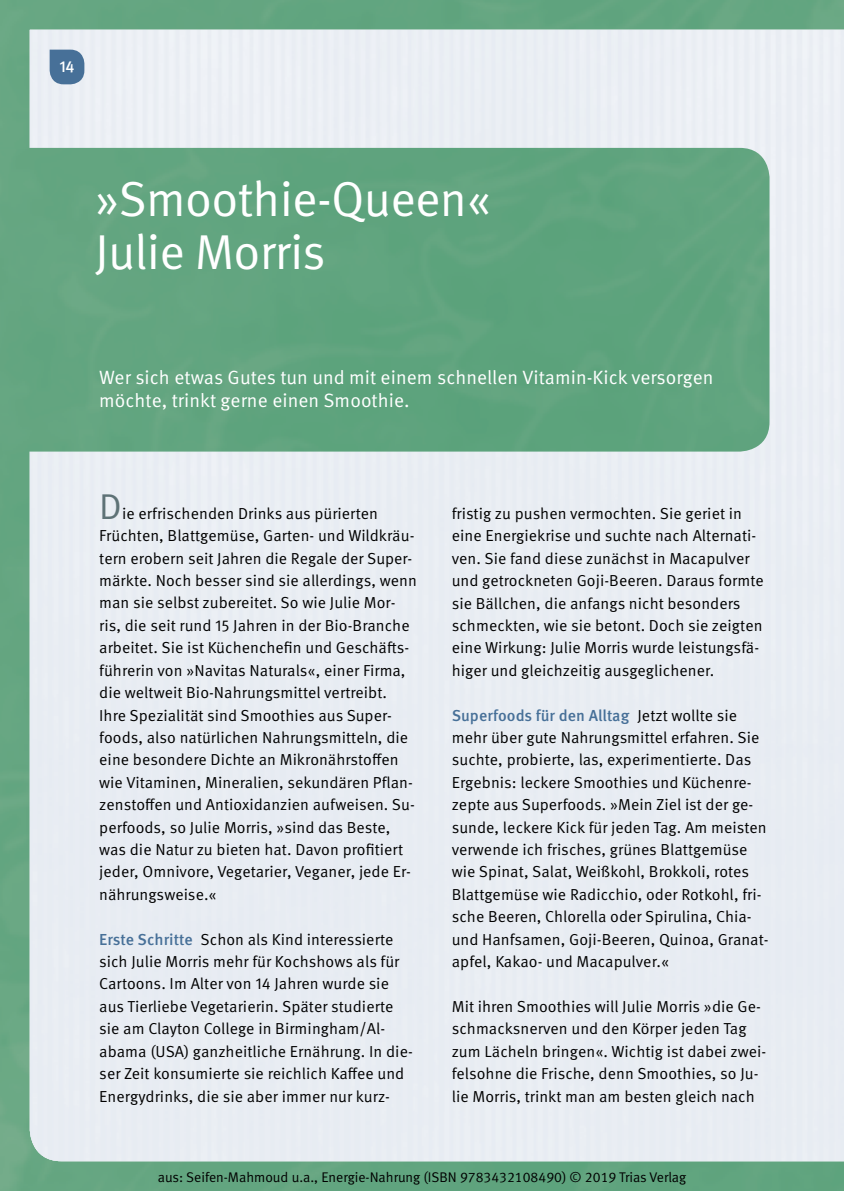
<style>
.page{position:relative;width:844px;height:1191px;background:#fff}
.page>*{position:absolute;margin:0;border:0;box-sizing:border-box;transform-origin:0 0}
.t1{font:49px/52.5px "Meta Pro Norm";letter-spacing:-.015em;color:#fff}
.t2{font:35.88px "Meta Pro Norm";color:#5e7276}
.t3{font:19.25px/22.8px "Meta Pro Norm";letter-spacing:.005em;color:#fff}
.t4{font:15.92px/22.4px "Meta Pro Norm";letter-spacing:.005em;color:#000}
.t5{font:500 15.92px "Meta Pro";color:#477098}
.t6{font:500 15.92px "Meta Pro";color:#fff}
.t7{font:14px "Meta Normal LF";color:#000}
.s1{font-family:"Meta Pro";font-weight:500;color:#477098}
.s2{font-family:"Meta Pro Norm";font-weight:400;color:#000}
</style>
<div class="page">
<div style="left:0;top:0;width:843px;height:1191px;background:#64a580"></div>
<div style="left:30px;top:30px;width:813px;height:1131px;background:#e8edf3"></div>
<svg style="left:50px;top:50px;width:34px;height:34px"></svg>
<div style="left:0;top:148px;width:769px;height:303px;background:#60a47f"></div>
<p class="t6" style="left:60px;top:55px;width:16px">14</p>
<h1 class="t1" style="left:95px;top:170px;width:397px">»Smoothie-Queen«<br>Julie Morris</h1>
<p class="t3" style="left:99px;top:365px;width:615px">Wer sich etwas Gutes tun und mit einem schnellen Vitamin-Kick versorgen möchte, trinkt gerne einen Smoothie.</p>
<h2 class="t2" style="left:99px;top:479px;width:24px">D</h2>
<p class="t4" style="left:99px;top:501px;width:319px;text-indent:23px">ie erfrischenden Drinks aus pürierten Früchten, Blattgemüse, Garten- und Wildkräu&shy;tern erobern seit Jahren die Regale der Super&shy;märkte. Noch besser sind sie allerdings, wenn man sie selbst zubereitet. So wie Julie Mor&shy;ris, die seit rund 15 Jahren in der Bio-Branche arbeitet. Sie ist Küchenchefin und Geschäfts&shy;führerin von »Navitas Naturals«, einer Firma, die weltweit Bio-Nahrungsmittel vertreibt.<br>Ihre Spezialität sind Smoothies aus Super&shy;foods, also natürlichen Nahrungsmitteln, die eine besondere Dichte an Mikronährstoffen wie Vitaminen, Mineralien, sekundären Pflan&shy;zenstoffen und Antioxidanzien aufweisen. Su&shy;perfoods, so Julie Morris, »sind das Beste, was die Natur zu bieten hat. Davon profitiert jeder, Omnivore, Vegetarier, Veganer, jede Er&shy;nährungsweise.«</p>
<p class="t4" style="left:99px;top:927px;width:315px"><span class="s1">Erste Schritte</span> Schon als Kind interessierte sich Julie Morris mehr für Kochshows als für Cartoons. Im Alter von 14 Jahren wurde sie aus Tierliebe Vegetarierin. Später studierte sie am Clayton College in Birmingham/Al&shy;abama (USA) ganzheitliche Ernährung. In die&shy;ser Zeit konsumierte sie reichlich Kaffee und Energydrinks, die sie aber immer nur kurz-</p>
<p class="t4" style="left:451px;top:501px;width:313px">fristig zu pushen vermochten. Sie geriet in eine Energiekrise und suchte nach Alternati&shy;ven. Sie fand diese zunächst in Macapulver und getrockneten Goji-Beeren. Daraus formte sie Bällchen, die anfangs nicht besonders schmeckten, wie sie betont. Doch sie zeigten eine Wirkung: Julie Morris wurde leistungsfä&shy;higer und gleichzeitig ausgeglichener.</p>
<p class="t5" style="left:451px;top:702px;width:287px">Superfoods für den Alltag <span class="s2">Jetzt wollte sie</span></p>
<p class="t4" style="left:451px;top:725px;width:318px">mehr über gute Nahrungsmittel erfahren. Sie suchte, probierte, las, experimentierte. Das Ergebnis: leckere Smoothies und Küchenre&shy;zepte aus Superfoods. »Mein Ziel ist der ge&shy;sunde, leckere Kick für jeden Tag. Am meisten verwende ich frisches, grünes Blattgemüse wie Spinat, Salat, Weißkohl, Brokkoli, rotes Blattgemüse wie Radicchio, oder Rotkohl, fri&shy;sche Beeren, Chlorella oder Spirulina, Chia&shy;und Hanfsamen, Goji-Beeren, Quinoa, Granat&shy;apfel, Kakao- und Macapulver.«</p>
<p class="t4" style="left:451px;top:994px;width:316px">Mit ihren Smoothies will Julie Morris »die Ge&shy;schmacksnerven und den Körper jeden Tag zum Lächeln bringen«. Wichtig ist dabei zwei&shy;felsohne die Frische, denn Smoothies, so Ju&shy;lie Morris, trinkt man am besten gleich nach</p>
<p class="t7" style="left:158px;top:1169px;width:530px">aus: Seifen-Mahmoud u.a., Energie-Nahrung (ISBN 9783432108490) © 2019 Trias Verlag</p>
</div>
